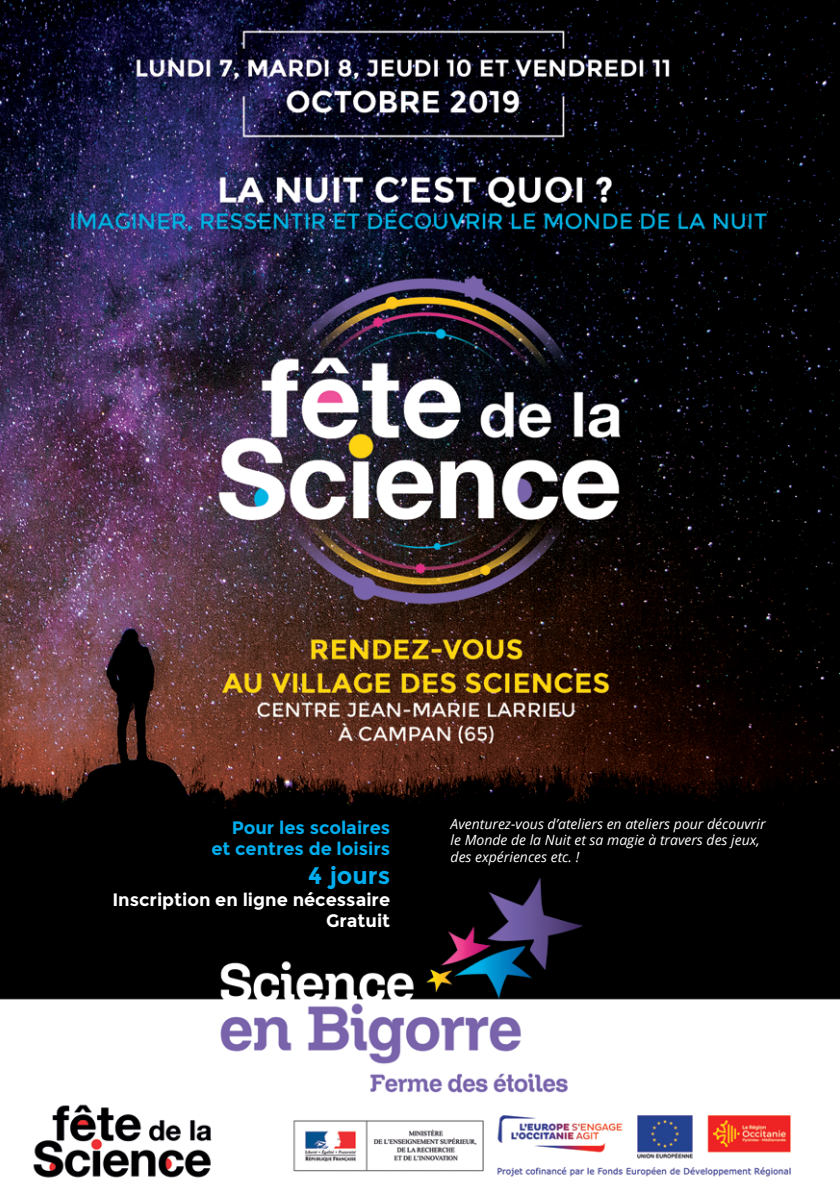
<style>
.page{position:relative;width:840px;height:1191px;background:#fff}
.page>*{position:absolute;margin:0;border:0;box-sizing:border-box;transform-origin:0 0}
.t1{font:700 24px "Montserrat";color:#00aeef}
.t2{font:700 18px/21.6px "Montserrat";color:#fff;text-align:right}
.t3{font:700 18px "Montserrat";color:#00aeef}
.t4{font:italic 14px "Open Sans";color:#fff}
</style>
<div class="page">
<img style="left:0;top:0;width:839px;height:1178px">
<p class="t3" style="left:231px;top:816px;width:160px">Pour les scolaires</p>
<p class="t3" style="left:211px;top:838px;width:180px">et centres de loisirs</p>
<p class="t1" style="left:308px;top:861px;width:83px">4 jours</p>
<p class="t2" style="left:112px;top:888px;width:279px">Inscription en ligne nécessaire<br>Gratuit</p>
<p class="t4" style="left:450px;top:814px;width:316px">Aventurez-vous d’ateliers en ateliers pour découvrir</p>
<p class="t4" style="left:450px;top:830px;width:310px">le Monde de la Nuit et sa magie à travers des jeux,</p>
<p class="t4" style="left:450px;top:847px;width:130px">des expériences etc. !</p>
</div>
